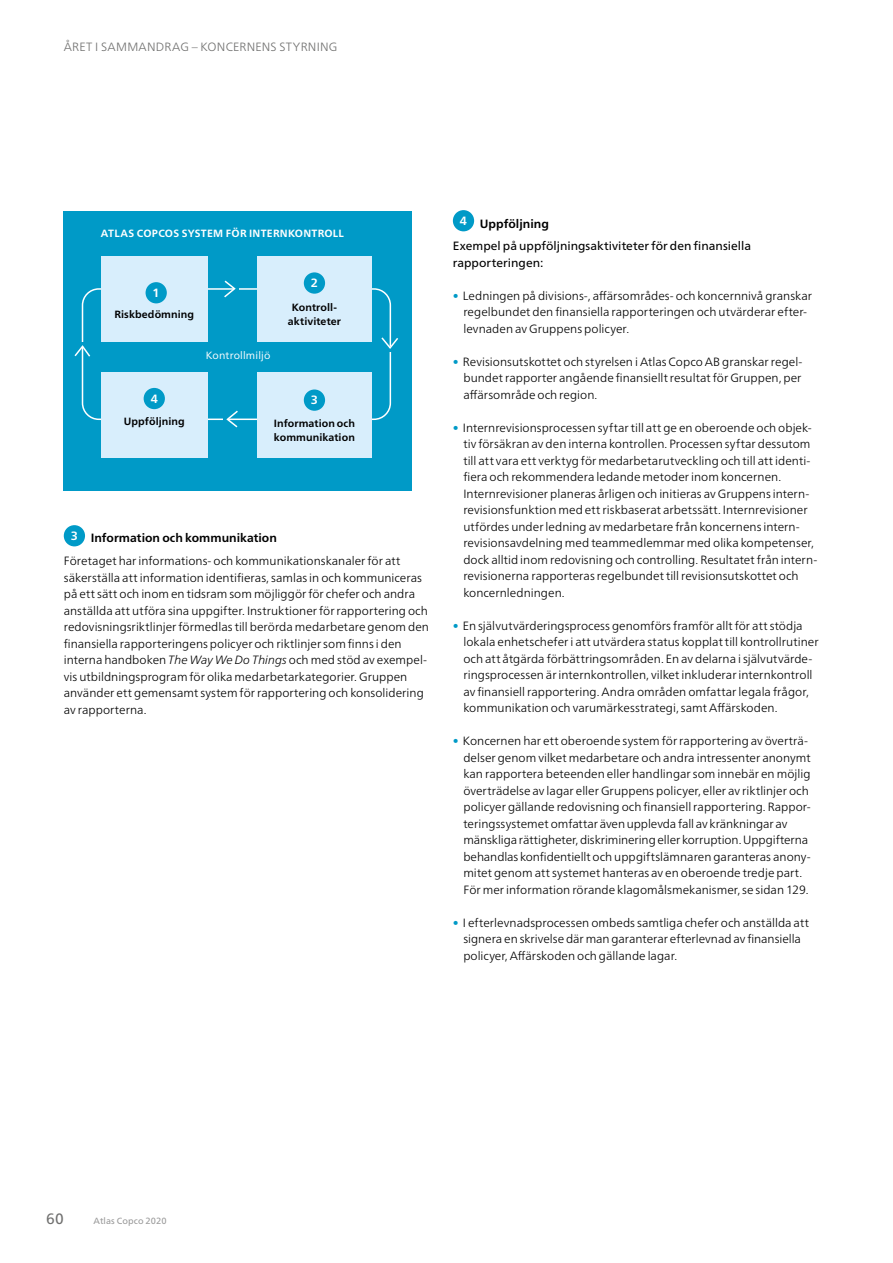
<style>
.page{position:relative;width:893px;height:1263px;background:#fff}
.page>*{position:absolute;margin:0;border:0;box-sizing:border-box;transform-origin:0 0}
.t1{font:15px "Neue Frutiger World";color:#70706f}
.t2{font:300 12px/16.5px "Neue Frutiger World";color:#000001}
.t3{font:12px/16.5px "Neue Frutiger World";letter-spacing:.005em;color:#000001}
.t4{font:700 12px "Neue Frutiger World";letter-spacing:.005em;color:#000001}
.t5{font:300 12px "Neue Frutiger World";letter-spacing:.02em;color:#70706f}
.t6{font:700 12px "Neue Frutiger World";color:#fff}
.t7{font:700 10.5px/13.5px "Neue Frutiger World";letter-spacing:.01em;color:#000001;text-align:center}
.t8{font:700 10.5px "Neue Frutiger World";letter-spacing:.02em;color:#fff}
.t9{font:10.5px "Neue Frutiger World";letter-spacing:.015em;color:#fff}
.t10{font:9px "Neue Frutiger World";letter-spacing:.01em;color:#999}
.s1{font-style:italic}
.s2{color:#009ac7}
</style>
<div class="page">
<div style="left:64px;top:211px;width:348px;height:280px;background:#009ac7"></div>
<div style="left:82px;top:288px;width:309px;height:132px;border:2px solid #fff;border-radius:16px"></div>
<div style="left:64px;top:525px;width:21px;height:21px;background:#009ac7;border-radius:50%"></div>
<div style="left:223px;top:411px;width:6px;height:14px;background:#009ac7"></div>
<svg style="left:226px;top:410px;width:14px;height:18px"></svg>
<div style="left:381px;top:346px;width:14px;height:6px;background:#009ac7"></div>
<svg style="left:381px;top:336px;width:18px;height:13px"></svg>
<div style="left:233px;top:283px;width:6px;height:14px;background:#009ac7"></div>
<svg style="left:222px;top:280px;width:14px;height:18px"></svg>
<div style="left:101px;top:256px;width:106px;height:85px;background:#d8eefc"></div>
<div style="left:146px;top:282px;width:21px;height:21px;background:#009ac7;border-radius:50%"></div>
<div style="left:257px;top:256px;width:115px;height:85px;background:#d8eefc"></div>
<div style="left:304px;top:272px;width:21px;height:22px;background:#009ac7;border-radius:50%"></div>
<div style="left:257px;top:372px;width:115px;height:85px;background:#d8eefc"></div>
<div style="left:304px;top:389px;width:21px;height:22px;background:#009ac7;border-radius:50%"></div>
<div style="left:101px;top:372px;width:106px;height:85px;background:#d8eefc"></div>
<div style="left:144px;top:388px;width:21px;height:21px;background:#009ac7;border-radius:50%"></div>
<div style="left:76px;top:342px;width:14px;height:6px;background:#009ac7"></div>
<svg style="left:74px;top:345px;width:17px;height:13px"></svg>
<div style="left:453px;top:210px;width:21px;height:21px;background:#009ac7;border-radius:50%"></div>
<p class="t5" style="left:64px;top:37px;width:275px">ÅRET I SAMMANDRAG – KONCERNENS STYRNING</p>
<p class="t8" style="left:101px;top:224px;width:245px">ATLAS COPCOS SYSTEM FÖR INTERNKONTROLL</p>
<p class="t6" style="left:153px;top:282px;width:9px">1</p>
<p class="t7" style="left:114px;top:308px;width:81px">Riskbedömning</p>
<p class="t6" style="left:151px;top:388px;width:9px">4</p>
<p class="t7" style="left:124px;top:415px;width:63px">Uppföljning</p>
<p class="t9" style="left:206px;top:348px;width:66px">Kontrollmiljö</p>
<p class="t6" style="left:311px;top:272px;width:9px">2</p>
<p class="t7" style="left:288px;top:301px;width:54px">Kontroll&shy;aktiviteter</p>
<p class="t6" style="left:311px;top:389px;width:9px">3</p>
<p class="t7" style="left:274px;top:416px;width:83px;text-align:left">Information och kommunikation</p>
<p class="t6" style="left:71px;top:525px;width:9px">3</p>
<p class="t4" style="left:91px;top:527px;width:188px">Information och kommunikation</p>
<p class="t2" style="left:64px;top:553px;width:367px">Företaget har informations- och kommunikationskanaler för att säkerställa att information identifieras, samlas in och kommuniceras på ett sätt och inom en tidsram som möjliggör för chefer och andra anställda att utföra sina uppgifter. Instruktioner för rapportering och redovisningsriktlinjer förmedlas till berörda medarbetare genom den finansiella rapporteringens policyer och riktlinjer som finns i den interna handboken <span class="s1">The Way We Do Things</span> och med stöd av exempel&shy;vis utbildningsprogram för olika medarbetarkategorier. Gruppen använder ett gemensamt system för rapportering och konsolidering av rapporterna.</p>
<p class="t6" style="left:460px;top:210px;width:9px">4</p>
<p class="t4" style="left:480px;top:214px;width:71px">Uppföljning</p>
<p class="t3" style="left:453px;top:238px;width:300px">Exempel på uppföljningsaktiviteter för den finansiella rapporteringen:</p>
<p class="t2" style="left:463px;top:287px;width:350px;text-indent:-11px"><span class="s2">•</span> Ledningen på divisions-, affärsområdes- och koncernnivå granskar regelbundet den finansiella rapporteringen och utvärderar efter&shy;levnaden av Gruppens policyer.</p>
<p class="t2" style="left:463px;top:353px;width:341px;text-align:justify;text-indent:-10px"><span class="s2">•</span> Revisionsutskottet och styrelsen i Atlas Copco AB granskar regel&shy;bundet rapporter angående finansiellt resultat för Gruppen, per affärsområde och region.</p>
<p class="t2" style="left:463px;top:419px;width:355px;text-indent:-10px"><span class="s2">•</span> Internrevisionsprocessen syftar till att ge en oberoende och objek&shy;tiv försäkran av den interna kontrollen. Processen syftar dessutom till att vara ett verktyg för medarbetarutveckling och till att identi&shy;fiera och rekommendera ledande metoder inom koncernen.<br>Internrevisioner planeras årligen och initieras av Gruppens intern&shy;revisionsfunktion med ett riskbaserat arbetssätt. Internrevisioner utfördes under ledning av medarbetare från koncernens intern&shy;revisionsavdelning med teammedlemmar med olika kompetenser, dock alltid inom redovisning och controlling. Resultatet från intern&shy;revisionerna rapporteras regelbundet till revisionsutskottet och koncernledningen.</p>
<p class="t2" style="left:463px;top:617px;width:357px;text-indent:-10px"><span class="s2">•</span> En självutvärderingsprocess genomförs framför allt för att stödja lokala enhetschefer i att utvärdera status kopplat till kontrollrutiner och att åtgärda förbättringsområden. En av delarna i självutvärde&shy;ringsprocessen är internkontrollen, vilket inkluderar internkontroll av finansiell rapportering. Andra områden omfattar legala frågor, kommunikation och varumärkesstrategi, samt Affärskoden.</p>
<p class="t2" style="left:463px;top:733px;width:349px;text-indent:-10px"><span class="s2">•</span> Koncernen har ett oberoende system för rapportering av överträ&shy;delser genom vilket medarbetare och andra intressenter anonymt kan rapportera beteenden eller handlingar som innebär en möjlig överträdelse av lagar eller Gruppens policyer, eller av riktlinjer och policyer gällande redovisning och finansiell rapportering. Rappor&shy;teringssystemet omfattar även upplevda fall av kränkningar av mänskliga rättigheter, diskriminering eller korruption. Uppgifterna behandlas konfidentiellt och uppgiftslämnaren garanteras anony&shy;mitet genom att systemet hanteras av en oberoende tredje part.<br>För mer information rörande klagomålsmekanismer, se sidan 129.</p>
<p class="t2" style="left:463px;top:914px;width:347px;text-indent:-10px"><span class="s2">•</span> I efterlevnadsprocessen ombeds samtliga chefer och anställda att signera en skrivelse där man garanterar efterlevnad av finansiella policyer, Affärskoden och gällande lagar.</p>
<p class="t1" style="left:46px;top:1206px;width:19px">60</p>
<p class="t10" style="left:94px;top:1213px;width:75px">Atlas Copco 2020</p>
</div>
